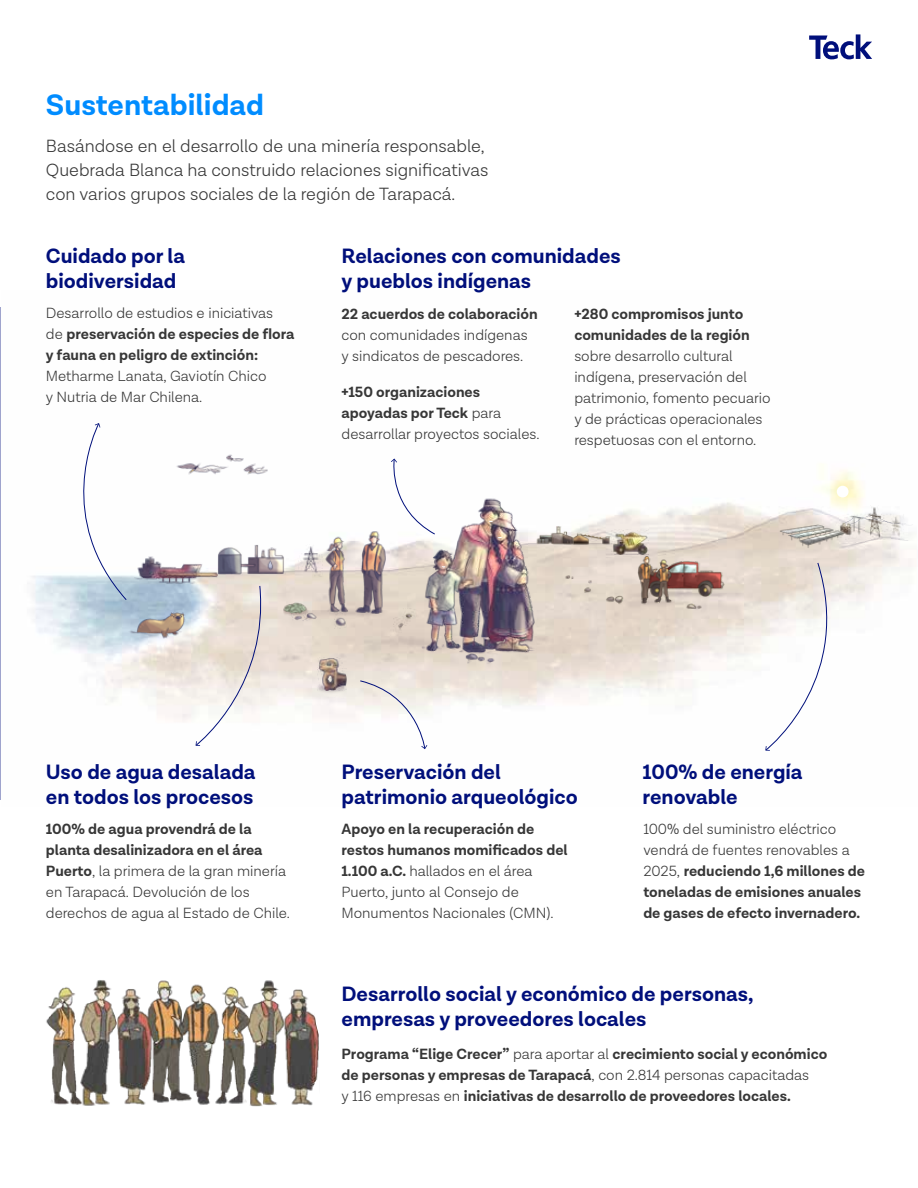
<style>
.page{position:relative;width:918px;height:1188px;background:#fff}
.page>*{position:absolute;margin:0;border:0;box-sizing:border-box;transform-origin:0 0}
.t1{font:700 30px "Lota Grotesque";color:#008cff}
.t2{font:700 21px/25.2px "Lota Grotesque";color:#000f7b}
.t3{font:300 18px/24px "Lota Grotesque";color:#373737}
.t4{font:700 15px/21px "Lota Grotesque";color:#373737}
.t5{font:300 15px/21px "Lota Grotesque";color:#373737}
.s1{font-weight:300}
.s2{font-weight:700}
</style>
<div class="page">
<svg style="left:0;top:307px;width:912px;height:493px"></svg>
<img style="left:836px;top:506px;width:68px;height:34px">
<img style="left:269px;top:589px;width:56px;height:42px">
<div style="left:837px;top:486px;width:12px;height:12px;background:#fff;border-radius:50%"></div>
<svg style="left:845px;top:516px;width:67px;height:9px"></svg>
<img style="left:393px;top:609px;width:23px;height:24px">
<img style="left:532px;top:522px;width:80px;height:27px">
<img style="left:561px;top:571px;width:65px;height:35px">
<img style="left:636px;top:556px;width:92px;height:56px">
<img style="left:777px;top:520px;width:69px;height:31px">
<img style="left:612px;top:529px;width:37px;height:26px">
<img style="left:277px;top:589px;width:36px;height:36px">
<svg style="left:809px;top:34px;width:63px;height:25px"></svg>
<svg style="left:195px;top:585px;width:74px;height:161px"></svg>
<svg style="left:765px;top:562px;width:88px;height:189px"></svg>
<svg style="left:359px;top:680px;width:68px;height:69px"></svg>
<svg style="left:55px;top:423px;width:72px;height:178px"></svg>
<svg style="left:391px;top:458px;width:45px;height:77px"></svg>
<img style="left:46px;top:980px;width:273px;height:127px">
<h1 class="t1" style="left:46px;top:87px;width:220px">Sustentabilidad</h1>
<p class="t3" style="left:46px;top:134px;width:444px">Basándose en el desarrollo de una minería responsable,<br>Quebrada Blanca ha construido relaciones significativas con varios grupos sociales de la región de Tarapacá.</p>
<h2 class="t2" style="left:46px;top:244px;width:141px">Cuidado por la biodiversidad</h2>
<p class="t4" style="left:46px;top:303px;width:250px"><span class="s1">Desarrollo de estudios e iniciativas<br>de</span> preservación de especies de flora y fauna en peligro de extinción:</p>
<p class="t5" style="left:46px;top:366px;width:222px">Metharme Lanata, Gaviotín Chico y Nutria de Mar Chilena.</p>
<h2 class="t2" style="left:342px;top:244px;width:281px">Relaciones con comunidades y pueblos indígenas</h2>
<p class="t4" style="left:342px;top:304px;width:198px">22 acuerdos de colaboración</p>
<p class="t5" style="left:342px;top:324px;width:188px">con comunidades indígenas y sindicatos de pescadores.</p>
<p class="t4" style="left:342px;top:382px;width:200px">+150 organizaciones apoyadas por Teck <span class="s1">para desarrollar proyectos sociales.</span></p>
<p class="t4" style="left:574px;top:304px;width:177px">+280 compromisos junto comunidades de la región</p>
<p class="t5" style="left:574px;top:345px;width:198px">sobre desarrollo cultural indígena, preservación del patrimonio, fomento pecuario y de prácticas operacionales respetuosas con el entorno.</p>
<h2 class="t2" style="left:46px;top:760px;width:211px">Uso de agua desalada en todos los procesos</h2>
<p class="t5" style="left:46px;top:819px;width:246px"><span class="s2">100% de agua provendrá de la planta desalinizadora en el área<br>Puerto</span>, la primera de la gran minería en Tarapacá. Devolución de los derechos de agua al Estado de Chile.</p>
<h2 class="t2" style="left:342px;top:760px;width:238px">Preservación del patrimonio arqueológico</h2>
<p class="t5" style="left:342px;top:819px;width:228px"><span class="s2">Apoyo en la recuperación de restos humanos momificados del<br>1.100 a.C.</span> hallados en el área<br>Puerto, junto al Consejo de<br>Monumentos Nacionales (CMN).</p>
<h2 class="t2" style="left:643px;top:760px;width:162px">100% de energía renovable</h2>
<p class="t4" style="left:643px;top:819px;width:223px"><span class="s1">100% del suministro eléctrico vendrá de fuentes renovables a<br>2025,</span> reduciendo 1,6 millones de toneladas de emisiones anuales de gases de efecto invernadero.</p>
<h2 class="t2" style="left:342px;top:982px;width:414px">Desarrollo social y económico de personas, empresas y proveedores locales</h2>
<p class="t4" style="left:342px;top:1044px;width:487px">Programa “Elige Crecer” <span class="s1">para aportar al</span> crecimiento social y económico de personas y empresas de Tarapacá<span class="s1">, con 2.814 personas capacitadas<br>y 116 empresas en</span> iniciativas de desarrollo de proveedores locales.</p>
</div>
